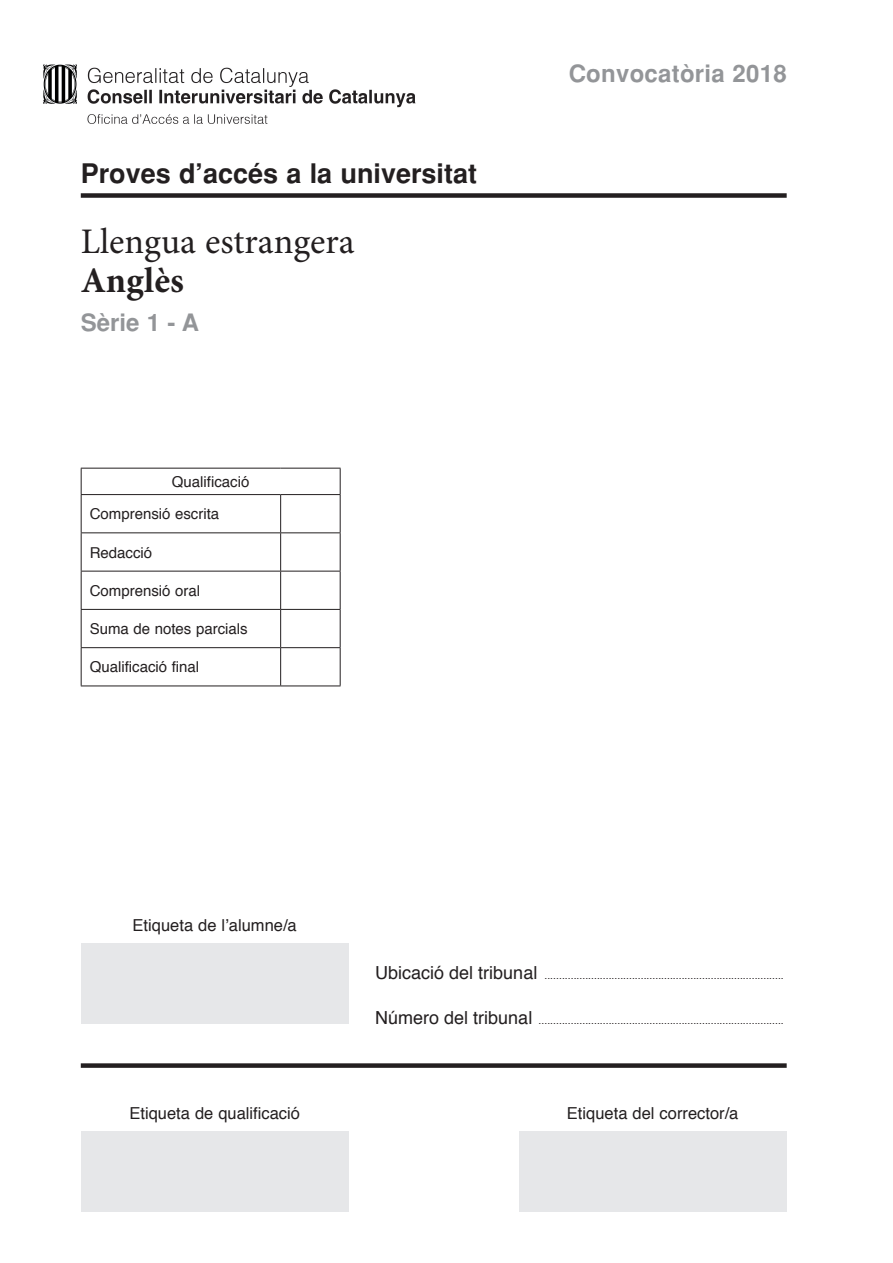
<style>
.page{position:relative;width:893px;height:1263px;background:#fff}
.page>*{position:absolute;margin:0;border:0;box-sizing:border-box;transform-origin:0 0}
.t1{font:36px "Minion Pro";color:#231f20}
.t2{font:700 36px "Minion Pro";color:#231f20}
.t3{font:700 27px "Helvetica";color:#231f20}
.t4{font:700 24px "Helvetica";letter-spacing:.01em;color:#939598}
.t5{font:16.5px "Helvetica";color:#231f20}
.t6{font:15px/32.4px "Helvetica";color:#231f20}
.t7{font:10.5px "Helvetica";color:#231f20}
.s1{font-size:18px}
</style>
<div class="page">
<div style="left:81px;top:193px;width:706px;height:5px;background:#231f20"></div>
<img style="left:43px;top:64px;width:373px;height:60px">
<div style="left:81px;top:943px;width:268px;height:81px;background:#e6e7e9"></div>
<div style="left:81px;top:1131px;width:268px;height:81px;background:#e6e7e9"></div>
<div style="left:519px;top:1131px;width:268px;height:81px;background:#e6e7e9"></div>
<div style="left:81px;top:1063px;width:706px;height:5px;background:#231f20"></div>
<svg style="left:82px;top:469px;width:258px;height:216px"></svg>
<hr style="left:81px;top:468px;width:200px;height:1px;background:#231f20">
<svg style="left:81px;top:468px;width:1px;height:26px"></svg>
<hr style="left:281px;top:468px;width:60px;height:1px;background:#231f20">
<svg style="left:340px;top:468px;width:1px;height:26px"></svg>
<hr style="left:81px;top:494px;width:200px;height:1px;background:#231f20">
<hr style="left:81px;top:495px;width:1px;height:37px;background:#231f20">
<hr style="left:281px;top:494px;width:60px;height:1px;background:#231f20">
<hr style="left:280px;top:495px;width:1px;height:37px;background:#231f20">
<hr style="left:340px;top:495px;width:1px;height:37px;background:#231f20">
<hr style="left:81px;top:532px;width:200px;height:1px;background:#231f20">
<hr style="left:81px;top:533px;width:1px;height:38px;background:#231f20">
<hr style="left:281px;top:532px;width:60px;height:1px;background:#231f20">
<hr style="left:280px;top:533px;width:1px;height:38px;background:#231f20">
<hr style="left:340px;top:533px;width:1px;height:38px;background:#231f20">
<hr style="left:81px;top:571px;width:200px;height:1px;background:#231f20">
<hr style="left:81px;top:571px;width:1px;height:38px;background:#231f20">
<hr style="left:281px;top:571px;width:60px;height:1px;background:#231f20">
<hr style="left:280px;top:571px;width:1px;height:38px;background:#231f20">
<hr style="left:340px;top:571px;width:1px;height:38px;background:#231f20">
<hr style="left:81px;top:609px;width:200px;height:1px;background:#231f20">
<hr style="left:81px;top:610px;width:1px;height:37px;background:#231f20">
<hr style="left:281px;top:609px;width:60px;height:1px;background:#231f20">
<hr style="left:280px;top:610px;width:1px;height:37px;background:#231f20">
<hr style="left:340px;top:610px;width:1px;height:37px;background:#231f20">
<hr style="left:81px;top:647px;width:200px;height:1px;background:#231f20">
<hr style="left:81px;top:648px;width:1px;height:37px;background:#231f20">
<hr style="left:281px;top:647px;width:60px;height:1px;background:#231f20">
<hr style="left:280px;top:648px;width:1px;height:37px;background:#231f20">
<hr style="left:340px;top:648px;width:1px;height:37px;background:#231f20">
<hr style="left:81px;top:685px;width:200px;height:1px;background:#231f20">
<hr style="left:281px;top:685px;width:60px;height:1px;background:#231f20">
<h2 class="t3" style="left:81px;top:157px;width:398px">Proves d’accés a la universitat</h2>
<h1 class="t1" style="left:81px;top:217px;width:275px">Llengua estrangera</h1>
<h1 class="t2" style="left:81px;top:255px;width:105px">Anglès</h1>
<h3 class="t4" style="left:81px;top:308px;width:120px">Sèrie 1 - A</h3>
<h3 class="t6" style="left:90px;top:466px;width:161px;text-indent:82px">Qualificació<br>Comprensió escrita</h3>
<h3 class="t6" style="left:90px;top:537px;width:64px">Redacció</h3>
<h3 class="t6" style="left:90px;top:575px;width:112px">Comprensió oral</h3>
<h3 class="t6" style="left:90px;top:613px;width:159px">Suma de notes parcials</h3>
<h3 class="t6" style="left:90px;top:651px;width:111px">Qualificació final</h3>
<h3 class="t4" style="left:569px;top:60px;width:219px">Convocatòria 2018</h3>
<h3 class="t5" style="left:133px;top:912px;width:166px">Etiqueta de l’alumne/a</h3>
<p class="t7" style="left:375px;top:967px;width:410px"><span class="s1">Ubicació del tribunal</span> ..................................................................................</p>
<p class="t7" style="left:375px;top:1012px;width:410px"><span class="s1">Número del tribunal</span> ....................................................................................</p>
<h3 class="t5" style="left:129px;top:1100px;width:172px">Etiqueta de qualificació</h3>
<h3 class="t5" style="left:567px;top:1100px;width:173px">Etiqueta del corrector/a</h3>
</div>
